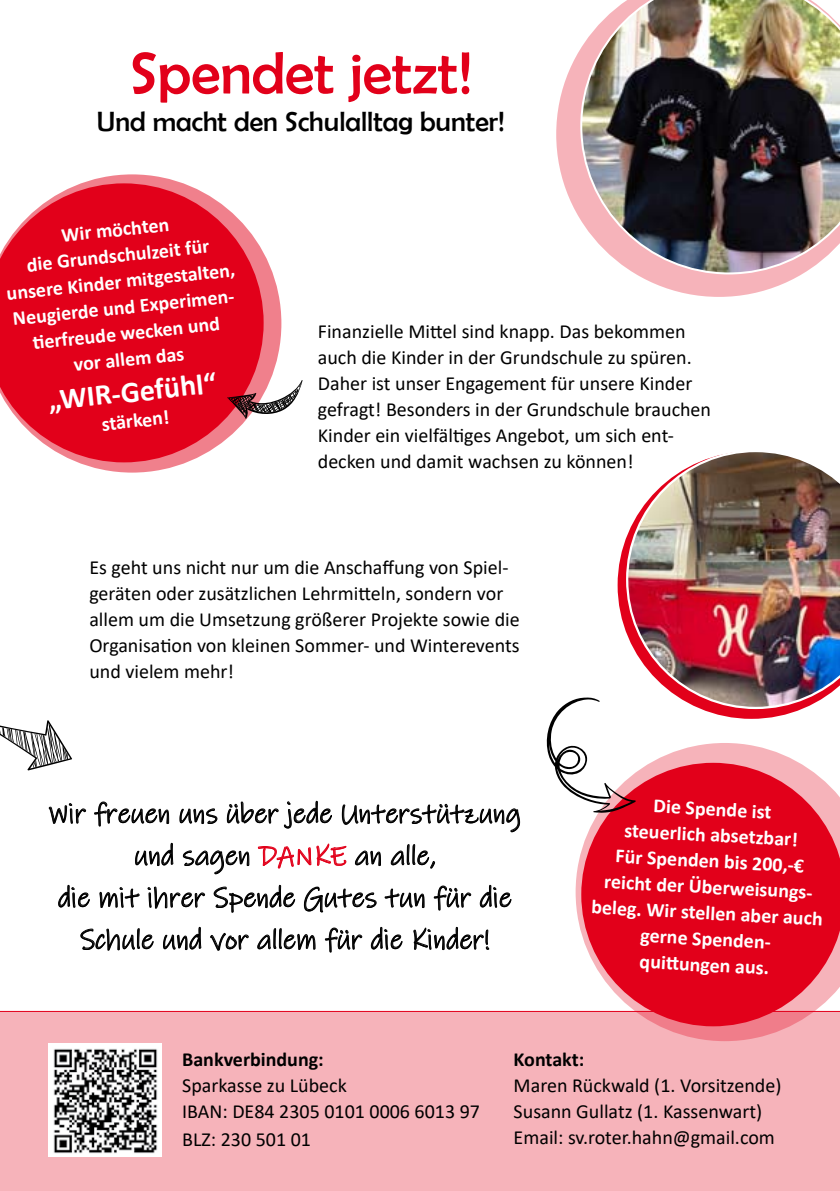
<style>
.page{position:relative;width:840px;height:1191px;background:#fff}
.page>*{position:absolute;margin:0;border:0;box-sizing:border-box;transform-origin:0 0}
.t1{font:60px "Berlin Sans FB";color:#e2001a}
.t2{font:700 30px "Calibri";color:#fff}
.t3{font:28px/42px "Ink Free";color:#000;text-align:center}
.t4{font:28px "Berlin Sans FB";color:#000}
.t5{font:20px/26px "Calibri";color:#000}
.t6{font:700 20px/26px "Calibri";color:#fff;text-align:center}
.t7{font:700 20px "Calibri";color:#000}
.s1{color:#e2001a}
</style>
<div class="page">
<div style="left:0;top:1011px;width:839px;height:180px;background:#f6b3ba"></div>
<svg style="left:575px;top:743px;width:224px;height:298px;fill:#f6b3ba"></svg>
<svg style="left:581px;top:763px;width:258px;height:263px;background:#e52137"></svg>
<svg style="left:49px;top:803px;width:37px;height:21px"></svg>
<svg style="left:94px;top:801px;width:75px;height:25px"></svg>
<svg style="left:179px;top:808px;width:38px;height:16px"></svg>
<svg style="left:227px;top:801px;width:51px;height:23px"></svg>
<svg style="left:284px;top:801px;width:47px;height:27px"></svg>
<svg style="left:342px;top:803px;width:177px;height:29px"></svg>
<svg style="left:58px;top:843px;width:453px;height:110px"></svg>
<img style="left:48px;top:1043px;width:114px;height:112px">
<svg style="left:77px;top:174px;width:204px;height:298px"></svg>
<svg style="left:0;top:183px;width:263px;height:279px;background:#e6243a"></svg>
<svg style="left:546px;top:697px;width:89px;height:116px"></svg>
<hr style="left:0;top:1011px;width:839px;height:1px;background:#e2001a">
<svg style="left:556px;top:50px;width:246px;height:247px"></svg>
<img style="left:580px;top:0;width:259px;height:274px">
<svg style="left:617px;top:541px;width:185px;height:178px"></svg>
<img style="left:625px;top:452px;width:214px;height:257px">
<svg style="left:0;top:720px;width:72px;height:50px"></svg>
<svg style="left:227px;top:380px;width:75px;height:39px"></svg>
<h1 class="t1" style="left:129px;top:40px;width:344px">Spendet jetzt!</h1>
<h3 class="t4" style="left:97px;top:106px;width:409px">Und macht den Schulalltag bunter!</h3>
<p class="t6" style="left:0;top:228px;width:231px;rotate:-6deg">Wir möchten<br>die Grundschulzeit für unsere Kinder mitgestalten,<br>Neugierde und Experimen&shy;ti erfreude wecken und<br>vor allem das</p>
<h2 class="t2" style="left:46px;top:379px;width:170px;rotate:-6deg">„WIR-Gefühl“</h2>
<p class="t6" style="left:100px;top:411px;width:69px;rotate:-6deg">stärken!</p>
<p class="t5" style="left:317px;top:318px;width:394px">Finanzielle Mittel sind knapp. Das bekommen auch die Kinder in der Grundschule zu spüren.<br>Daher ist unser Engagement für unsere Kinder gefragt! Besonders in der Grundschule brauchen Kinder ein vielfältiges Angebot, um sich ent&shy;decken und damit wachsen zu können!</p>
<p class="t5" style="left:89px;top:553px;width:431px">Es geht uns nicht nur um die Anschaffung von Spiel&shy;geräten oder zusätzlichen Lehrmitteln, sondern vor allem um die Umsetzung größerer Projekte sowie die Organisation von kleinen Sommer- und Winterevents und vielem mehr!</p>
<h3 class="t3" style="left:49px;top:792px;width:473px">Wir freuen uns über jede Unterstützung und sagen <span class="s1">DANKE</span> an alle,<br>die mit ihrer Spende Gutes tun für die Schule und vor allem für die Kinder!</h3>
<p class="t6" style="left:597px;top:789px;width:235px;rotate:3deg">Die Spende ist<br>steuerlich absetzbar!<br>Für Spenden bis 200,-€ reicht der Überweisungs&shy;beleg. Wir stellen aber auch gerne Spenden-<br>quitt ungen aus.</p>
<p class="t7" style="left:182px;top:1044px;width:143px">Bankverbindung:</p>
<p class="t5" style="left:182px;top:1071px;width:299px">Sparkasse zu Lübeck<br>IBAN: DE84 2305 0101 0006 6013 97</p>
<p class="t5" style="left:182px;top:1126px;width:130px">BLZ: 230 501 01</p>
<p class="t7" style="left:513px;top:1044px;width:72px">Kontakt:</p>
<p class="t5" style="left:513px;top:1071px;width:269px">Maren Rückwald (1. Vorsitzende)<br>Susann Gullatz (1. Kassenwart)<br>Email: sv.roter.hahn@gmail.com</p>
</div>
